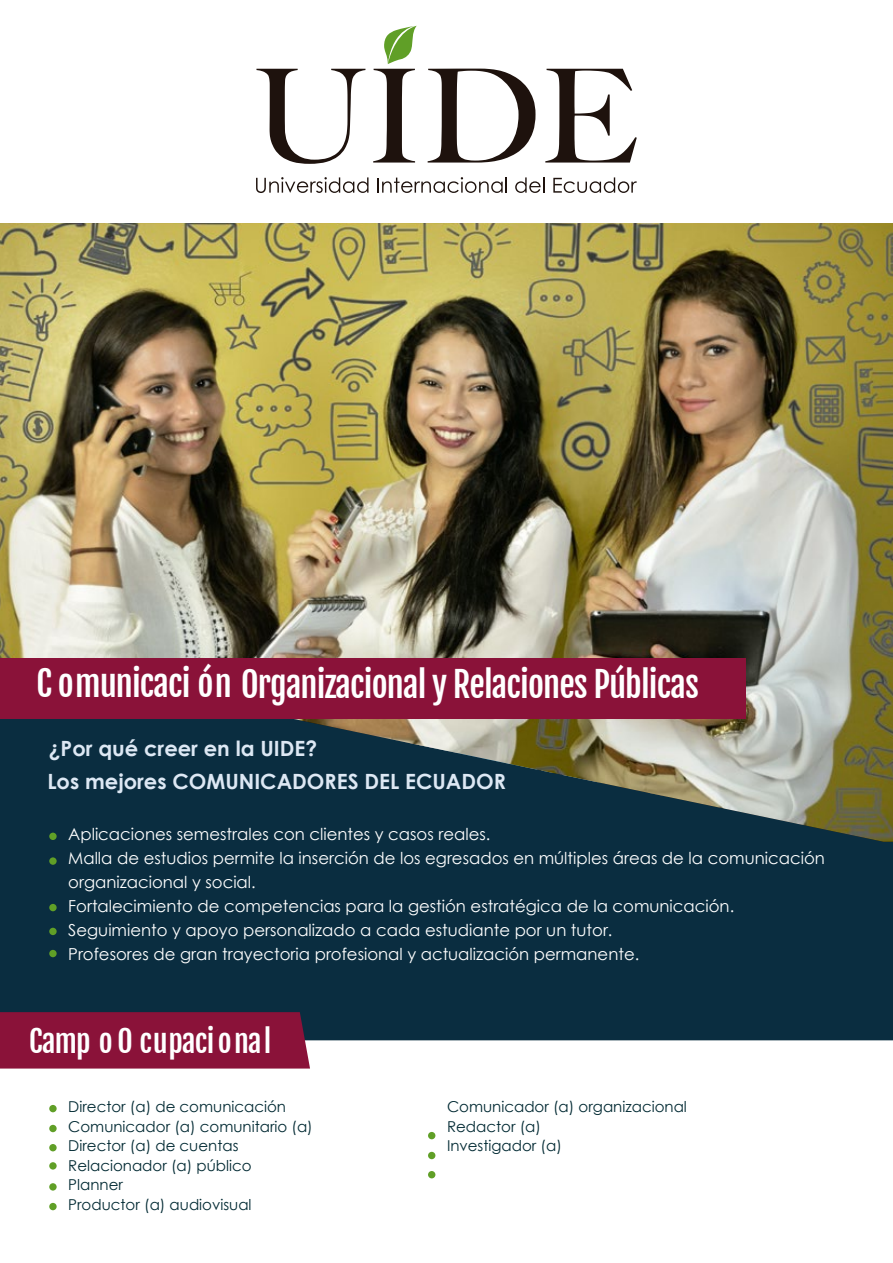
<style>
.page{position:relative;width:893px;height:1263px;background:#fff}
.page>*{position:absolute;margin:0;border:0;box-sizing:border-box;transform-origin:0 0}
.t1{font:34.5px "Fjalla One";letter-spacing:-.025em;color:#fff}
.t2{font:30px "Fjalla One";letter-spacing:-.03em;color:#fff}
.t3{font:700 21px/33px "Century Gothic";color:#dde8f4}
.t4{font:16.5px/24px "Century Gothic";color:#fff}
.t5{font:15px/19.5px "Century Gothic";color:#022a33}
</style>
<div class="page">
<div style="left:0;top:842px;width:893px;height:198px;background:#0a2d40"></div>
<img style="left:0;top:223px;width:893px;height:619px">
<svg style="left:256px;top:177px;width:112px;height:16px"></svg>
<svg style="left:377px;top:177px;width:130px;height:16px"></svg>
<svg style="left:515px;top:177px;width:29px;height:16px"></svg>
<svg style="left:553px;top:177px;width:84px;height:16px"></svg>
<svg style="left:256px;top:69px;width:109px;height:95px"></svg>
<svg style="left:428px;top:69px;width:107px;height:94px"></svg>
<svg style="left:545px;top:69px;width:92px;height:94px"></svg>
<svg style="left:373px;top:26px;width:44px;height:137px"></svg>
<div style="left:0;top:1012px;width:310px;height:56px;background:#8a1239"></div>
<div style="left:49px;top:833px;width:8px;height:7px;background:#609f27;border-radius:50%"></div>
<div style="left:49px;top:904px;width:8px;height:7px;background:#609f27;border-radius:50%"></div>
<div style="left:49px;top:857px;width:8px;height:8px;background:#609f27;border-radius:50%"></div>
<div style="left:49px;top:928px;width:8px;height:7px;background:#609f27;border-radius:50%"></div>
<div style="left:49px;top:950px;width:8px;height:7px;background:#609f27;border-radius:50%"></div>
<div style="left:49px;top:1105px;width:8px;height:7px;background:#609f27;border-radius:50%"></div>
<div style="left:49px;top:1144px;width:8px;height:7px;background:#609f27;border-radius:50%"></div>
<div style="left:49px;top:1125px;width:8px;height:7px;background:#609f27;border-radius:50%"></div>
<div style="left:49px;top:1162px;width:8px;height:7px;background:#609f27;border-radius:50%"></div>
<div style="left:49px;top:1183px;width:8px;height:7px;background:#609f27;border-radius:50%"></div>
<div style="left:49px;top:1203px;width:8px;height:7px;background:#609f27;border-radius:50%"></div>
<div style="left:428px;top:1132px;width:7px;height:7px;background:#609f27;border-radius:50%"></div>
<div style="left:428px;top:1171px;width:7px;height:7px;background:#609f27;border-radius:50%"></div>
<div style="left:428px;top:1152px;width:7px;height:7px;background:#609f27;border-radius:50%"></div>
<div style="left:0;top:658px;width:746px;height:60px;background:#8a1239"></div>
<h1 class="t1" style="left:36px;top:664px;width:664px">C omunicaci ón Organizacional y Relaciones Públicas</h1>
<p class="t3" style="left:47px;top:731px;width:460px">¿Por qué creer en la UIDE?<br>Los mejores COMUNICADORES DEL ECUADOR</p>
<p class="t4" style="left:68px;top:822px;width:758px">Aplicaciones semestrales con clientes y casos reales.<br>Malla de estudios permite la inserción de los egresados en múltiples áreas de la comunicación organizacional y social.<br>Fortalecimiento de competencias para la gestión estratégica de la comunicación.<br>Seguimiento y apoyo personalizado a cada estudiante por un tutor.<br>Profesores de gran trayectoria profesional y actualización permanente.</p>
<h2 class="t2" style="left:29px;top:1022px;width:244px">Camp o O cupaci onal</h2>
<p class="t5" style="left:68px;top:1097px;width:246px">Director (a) de comunicación<br>Comunicador (a) comunitario (a)<br>Director (a) de cuentas<br>Relacionador (a) público<br>Planner<br>Productor (a) audiovisual</p>
<p class="t5" style="left:447px;top:1097px;width:241px">Comunicador (a) organizacional<br>Redactor (a)<br>Investigador (a)</p>
</div>
